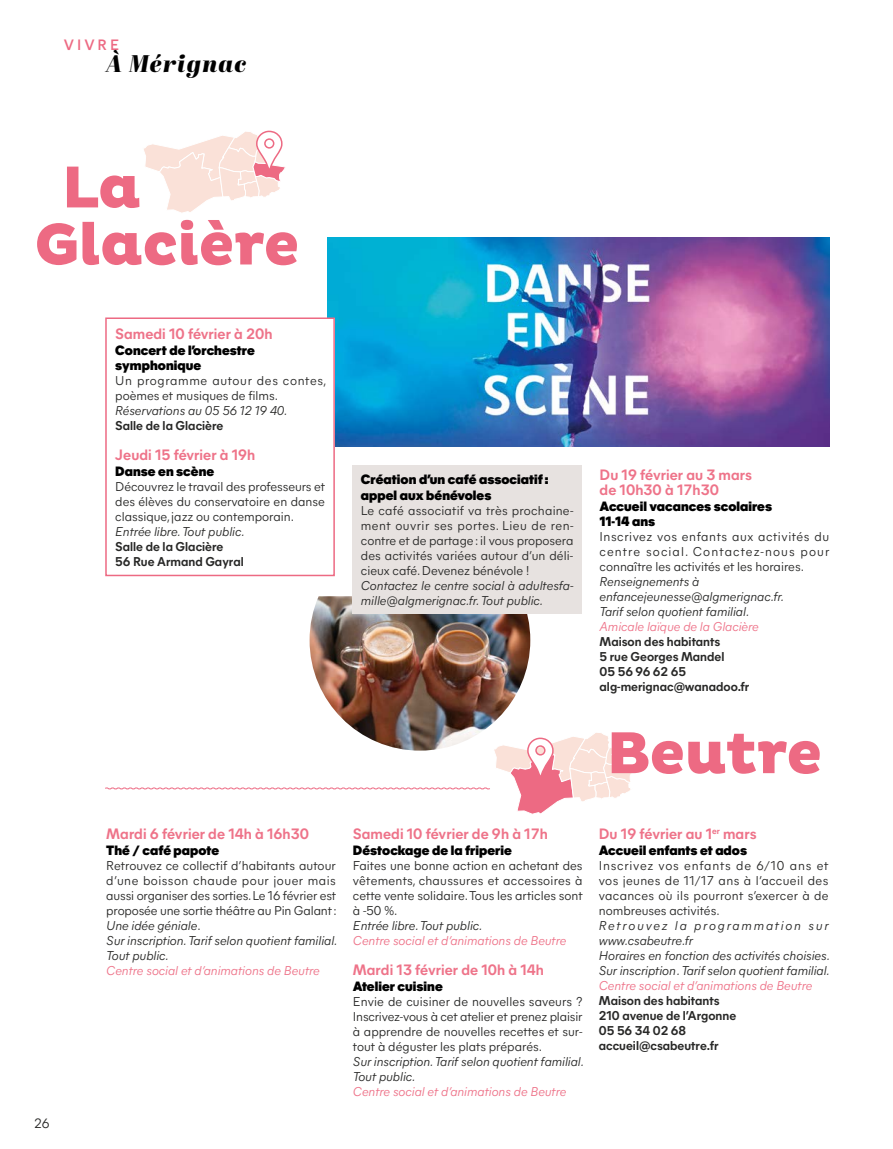
<style>
.page{position:relative;width:893px;height:1149px;background:#fff}
.page>*{position:absolute;margin:0;border:0;box-sizing:border-box;transform-origin:0 0}
.t1{font:800 60px/57px "Pluto";letter-spacing:-.02em;color:#ed6a83}
.t2{font:italic 24px "Abril Fatface";letter-spacing:.05em;color:#000}
.t3{font:700 15px/15px "Mier A";letter-spacing:.005em;color:#ee7389}
.t4{font:600 15px "Mier A";letter-spacing:.2em;color:#ed6a83}
.t5{font:900 13.5px/15.8px "Mier A";letter-spacing:.005em;color:#000}
.t6{font:13.5px "Mier A";color:#282827}
.t7{font:12.75px/15px "Mier A";color:#282827;text-align:justify}
.t8{font:italic 12.75px/15px "Mier A";color:#282827}
.t9{font:700 12.75px/15px "Mier A";color:#282827}
.t10{font:italic 12.75px "Mier A";color:#ee7389}
.t11{font:12.75px/15px "Mier A";letter-spacing:.045em;color:#282827}
.s1{font-style:italic}
</style>
<div class="page">
<img style="left:310px;top:596px;width:220px;height:135px">
<svg style="left:144px;top:130px;width:141px;height:83px"></svg>
<div style="left:352px;top:465px;width:230px;height:148px;background:#e7e2e0"></div>
<svg style="left:105px;top:731px;width:530px;height:83px"></svg>
<img style="left:327px;top:237px;width:502px;height:209px">
<div style="left:106px;top:318px;width:228px;height:257px;background:#fff"></div>
<div style="left:105px;top:317px;width:230px;height:259px;border:2px solid #ed6a83"></div>
<p class="t4" style="left:64px;top:33px;width:57px">VIVRE</p>
<h2 class="t2" style="left:106px;top:46px;width:141px">À Mérignac</h2>
<h1 class="t1" style="left:34px;top:160px;width:267px;text-indent:28px">La<br>Glacière</h1>
<p class="t6" style="left:34px;top:1112px;width:17px">26</p>
<p class="t3" style="left:115px;top:325px;width:159px">Samedi 10 février à 20h</p>
<p class="t5" style="left:115px;top:341px;width:141px">Concert de l’orchestre symphonique</p>
<p class="t11" style="left:115px;top:372px;width:213px">Un programme autour des contes, poèmes et musiques de films.</p>
<p class="t8" style="left:115px;top:402px;width:174px">Réservations au 05 56 12 19 40.</p>
<p class="t9" style="left:115px;top:417px;width:110px">Salle de la Glacière</p>
<p class="t3" style="left:115px;top:446px;width:142px">Jeudi 15 février à 19h</p>
<p class="t5" style="left:115px;top:462px;width:100px">Danse en scène</p>
<p class="t7" style="left:115px;top:478px;width:211px">Découvrez le travail des professeurs et des élèves du conservatoire en danse classique, jazz ou contemporain.</p>
<p class="t8" style="left:115px;top:523px;width:131px">Entrée libre. Tout public.</p>
<p class="t9" style="left:115px;top:538px;width:130px">Salle de la Glacière<br>56 Rue Armand Gayral</p>
<p class="t5" style="left:361px;top:470px;width:189px">Création d’un café associatif : appel aux bénévoles</p>
<p class="t7" style="left:361px;top:502px;width:214px">Le café associatif va très prochaine&shy;ment ouvrir ses portes. Lieu de ren&shy;contre et de partage : il vous proposera des activités variées autour d’un déli&shy;cieux café. Devenez bénévole !</p>
<p class="t8" style="left:361px;top:577px;width:214px">Contactez le centre social à adultesfa&shy;mille@algmerignac.fr. Tout public.</p>
<p class="t3" style="left:600px;top:466px;width:154px">Du 19 février au 3 mars de 10h30 à 17h30</p>
<p class="t5" style="left:600px;top:497px;width:174px">Accueil vacances scolaires<br>11-14 ans</p>
<p class="t7" style="left:600px;top:528px;width:231px">Inscrivez vos enfants aux activités du centre social. Contactez-nous pour connaître les activités et les horaires.</p>
<p class="t8" style="left:600px;top:573px;width:186px">Renseignements à enfancejeunesse@algmerignac.fr.<br>Tarif selon quotient familial.</p>
<p class="t10" style="left:600px;top:617px;width:161px">Amicale laïque de la Glacière</p>
<p class="t9" style="left:600px;top:633px;width:151px">Maison des habitants<br>5 rue Georges Mandel<br>05 56 96 62 65 alg-merignac@wanadoo.fr</p>
<h1 class="t1" style="left:606px;top:726px;width:218px">Beutre</h1>
<p class="t3" style="left:106px;top:825px;width:204px">Mardi 6 février de 14h à 16h30</p>
<p class="t5" style="left:106px;top:840px;width:114px">Thé / café papote</p>
<p class="t7" style="left:106px;top:856px;width:233px;text-align:left">Retrouvez ce collectif d’habitants autour d’une boisson chaude pour jouer mais aussi organiser des sorties. Le 16 février est proposée une sortie théâtre au Pin Galant:<br><span class="s1">Une idée géniale</span>.<br><span class="s1">Sur inscription. Tarif selon quotient familial.<br>Tout public.</span></p>
<p class="t10" style="left:106px;top:960px;width:215px">Centre social et d’animations de Beutre</p>
<p class="t3" style="left:353px;top:825px;width:196px">Samedi 10 février de 9h à 17h</p>
<p class="t5" style="left:353px;top:840px;width:160px">Déstockage de la friperie</p>
<p class="t7" style="left:353px;top:856px;width:231px">Faites une bonne action en achetant des vêtements, chaussures et accessoires à cette vente solidaire. Tous les articles sont à -50 %.</p>
<p class="t8" style="left:353px;top:916px;width:131px">Entrée libre. Tout public.</p>
<p class="t10" style="left:353px;top:930px;width:215px">Centre social et d’animations de Beutre</p>
<p class="t3" style="left:353px;top:960px;width:193px">Mardi 13 février de 10h à 14h</p>
<p class="t5" style="left:353px;top:976px;width:91px">Atelier cuisine</p>
<p class="t7" style="left:353px;top:992px;width:231px">Envie de cuisiner de nouvelles saveurs ?<br>Inscrivez-vous à cet atelier et prenez plaisir à apprendre de nouvelles recettes et sur&shy;tout à déguster les plats préparés.</p>
<p class="t8" style="left:353px;top:1052px;width:233px">Sur inscription. Tarif selon quotient familial.<br>Tout public.</p>
<p class="t10" style="left:353px;top:1081px;width:215px">Centre social et d’animations de Beutre</p>
<p class="t3" style="left:599px;top:825px;width:159px">Du 19 février au 1<sup>er</sup> mars</p>
<p class="t5" style="left:599px;top:840px;width:150px">Accueil enfants et ados</p>
<p class="t7" style="left:599px;top:856px;width:231px">Inscrivez vos enfants de 6/10 ans et vos jeunes de 11/17 ans à l’accueil des vacances où ils pourront s’exercer à de nombreuses activités.</p>
<p class="t8" style="left:599px;top:916px;width:233px">Retrouvez la programmation sur www.csabeutre.fr<br>Horaires en fonction des activités choisies.<br>Sur inscription . Tarif selon quotient familial.</p>
<p class="t10" style="left:599px;top:975px;width:215px">Centre social et d’animations de Beutre</p>
<p class="t9" style="left:599px;top:991px;width:139px">Maison des habitants<br>210 avenue de l’Argonne<br>05 56 34 02 68 accueil@csabeutre.fr</p>
</div>
